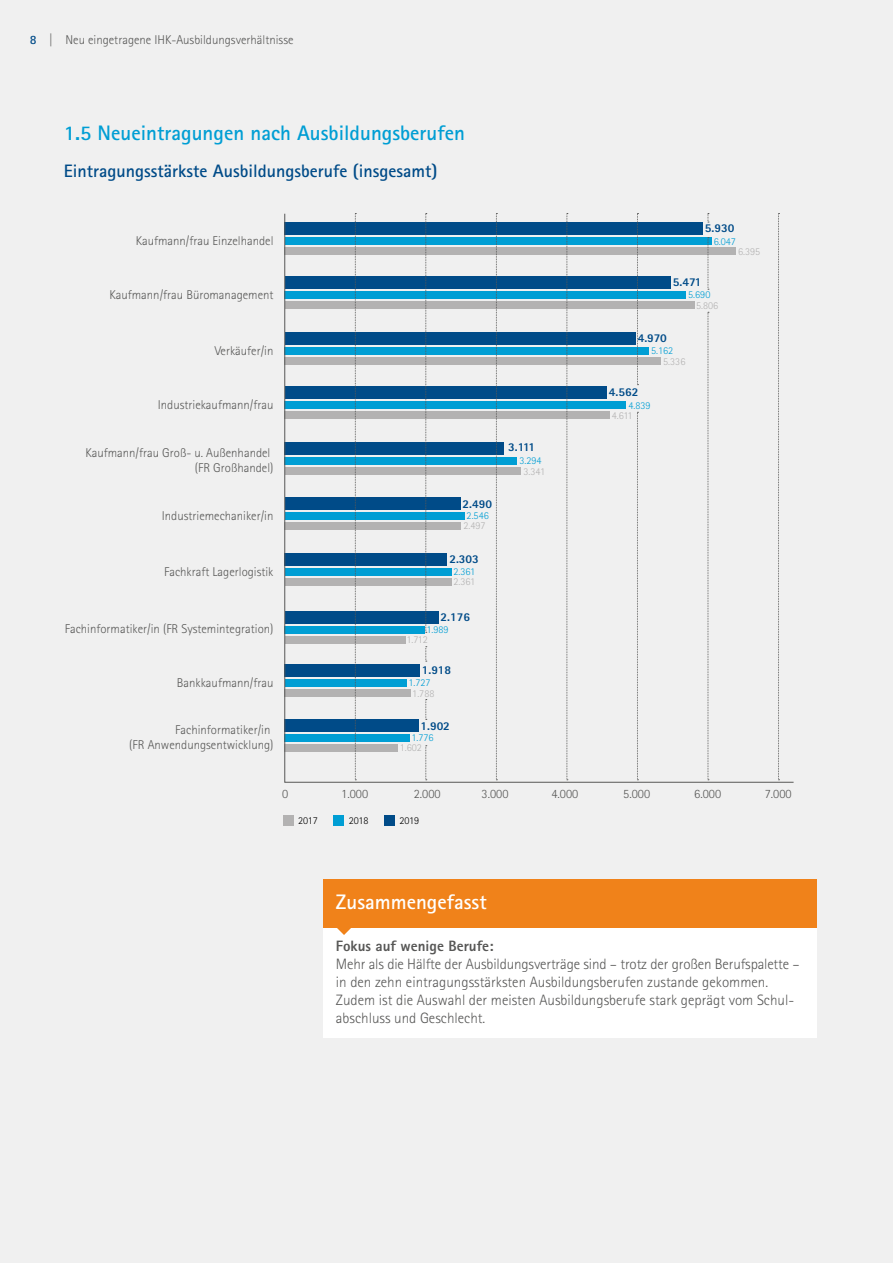
<style>
.page{position:relative;width:893px;height:1263px;background:#f0f0f0}
.page>*{position:absolute;margin:0;border:0;box-sizing:border-box;transform-origin:0 0}
.Subheadline_14_pt{font:700 21px "Rotis Sans Serif";color:#009ed4}
.Headline_24pt{font:700 21px "Rotis Sans Serif";color:#fff}
.Zwischenüberschrift{font:700 18px "Rotis Sans Serif";color:#004b88}
.Fließtext_10pt_-_Box{font:300 15px/18px "Rotis Sans Serif Std";color:#575756}
.Fließtext_10pt_-_Box-2{font:800 15px "Rotis Sans Serif Std";color:#575756}
.t1{font:300 12.75px/15.3px "Rotis Sans Serif";color:#575756;text-align:right}
.t2{font:300 12.75px "Rotis Sans Serif Std";color:#575756}
.t3{font:800 12px "Rotis Sans Serif";color:#004b88}
.t4{font:300 10.5px "Rotis Sans Serif";color:#009ed4}
.t5{font:300 10.5px "Rotis Sans Serif";color:#b3b2b2}
.t6{font:300 10.5px "Rotis Sans Serif";color:#000}
.s1{font-family:"Rotis Sans Serif";font-weight:700;color:#004b88}
</style>
<div class="page">
<div style="left:333px;top:815px;width:11px;height:11px;background:#009ed4"></div>
<div style="left:384px;top:815px;width:11px;height:11px;background:#004b88"></div>
<div style="left:283px;top:815px;width:11px;height:11px;background:#b3b2b2"></div>
<svg style="left:284px;top:213px;width:510px;height:570px"></svg>
<div style="left:323px;top:928px;width:493px;height:109px;background:#fff"></div>
<svg style="left:337px;top:928px;width:14px;height:7px"></svg>
<div style="left:323px;top:879px;width:493px;height:49px;background:#f0821a"></div>
<p class="t2" style="left:30px;top:32px;width:265px"><span class="s1">8</span> | Neu eingetragene IHK-Ausbildungsverhältnisse</p>
<p class="Subheadline_14_pt" style="left:64px;top:119px;width:403px">1.5 Neueintragungen nach Ausbildungsberufen</p>
<p class="Zwischenüberschrift" style="left:50px;top:160px;width:375px">Eintragungsstärkste Ausbildungsberufe (insgesamt)</p>
<p class="Zwischenüberschrift" style="left:64px;top:160px;width:375px">Eintragungsstärkste Ausbildungsberufe (insgesamt)</p>
<p class="t1" style="left:136px;top:233px;width:139px">Kaufmann/frau Einzelhandel</p>
<p class="t1" style="left:110px;top:287px;width:165px">Kaufmann/frau Büromanagement</p>
<p class="t1" style="left:215px;top:343px;width:60px">Verkäufer/in</p>
<p class="t1" style="left:158px;top:397px;width:117px">Industriekaufmann/frau</p>
<p class="t1" style="left:86px;top:445px;width:189px">Kaufmann/frau Groß- u. Außenhandel (FR Großhandel)</p>
<p class="t1" style="left:162px;top:508px;width:113px">Industriemechaniker/in</p>
<p class="t1" style="left:164px;top:564px;width:111px">Fachkraft Lagerlogistik</p>
<p class="t1" style="left:65px;top:621px;width:210px">Fachinformatiker/in (FR Systemintegration)</p>
<p class="t1" style="left:177px;top:675px;width:98px">Bankkaufmann/frau</p>
<p class="t1" style="left:129px;top:722px;width:146px">Fachinformatiker/in<br>(FR Anwendungsentwicklung)</p>
<p class="t3" style="left:463px;top:496px;width:31px">2.490</p>
<p class="t4" style="left:467px;top:510px;width:24px">2.546</p>
<p class="t5" style="left:463px;top:520px;width:24px">2.497</p>
<p class="t3" style="left:449px;top:552px;width:31px">2.303</p>
<p class="t4" style="left:454px;top:566px;width:23px">2.361</p>
<p class="t5" style="left:454px;top:576px;width:23px">2.361</p>
<p class="t3" style="left:440px;top:610px;width:31px">2.176</p>
<p class="t4" style="left:426px;top:624px;width:24px">1.989</p>
<p class="t5" style="left:407px;top:633px;width:23px">1.712</p>
<p class="t3" style="left:422px;top:663px;width:31px">1.918</p>
<p class="t4" style="left:409px;top:676px;width:24px">1.727</p>
<p class="t5" style="left:412px;top:687px;width:24px">1.788</p>
<p class="t3" style="left:421px;top:718px;width:31px">1.902</p>
<p class="t4" style="left:412px;top:731px;width:24px">1.776</p>
<p class="t5" style="left:400px;top:742px;width:23px">1.602</p>
<p class="t3" style="left:508px;top:440px;width:28px">3.111</p>
<p class="t4" style="left:519px;top:454px;width:24px">3.294</p>
<p class="t5" style="left:523px;top:465px;width:23px">3.341</p>
<p class="t3" style="left:705px;top:221px;width:31px">5.930</p>
<p class="t4" style="left:714px;top:235px;width:24px">6.047</p>
<p class="t3" style="left:673px;top:275px;width:30px">5.471</p>
<p class="t4" style="left:688px;top:289px;width:24px">5.690</p>
<p class="t3" style="left:638px;top:331px;width:31px">4.970</p>
<p class="t4" style="left:651px;top:344px;width:24px">5.162</p>
<p class="t3" style="left:609px;top:384px;width:31px">4.562</p>
<p class="t4" style="left:628px;top:399px;width:24px">4.839</p>
<p class="t5" style="left:612px;top:409px;width:22px">4.611</p>
<p class="t5" style="left:663px;top:355px;width:24px">5.336</p>
<p class="t5" style="left:696px;top:299px;width:24px">5.806</p>
<p class="t5" style="left:738px;top:245px;width:24px">6.395</p>
<p class="t1" style="left:282px;top:786px;width:8px">0</p>
<p class="t1" style="left:341px;top:786px;width:28px">1.000</p>
<p class="t1" style="left:414px;top:786px;width:28px">2.000</p>
<p class="t1" style="left:482px;top:786px;width:28px">3.000</p>
<p class="t1" style="left:551px;top:786px;width:28px">4.000</p>
<p class="t1" style="left:623px;top:786px;width:28px">5.000</p>
<p class="t1" style="left:694px;top:786px;width:28px">6.000</p>
<p class="t1" style="left:765px;top:786px;width:28px">7.000</p>
<p class="t6" style="left:298px;top:815px;width:21px">2017</p>
<p class="t6" style="left:349px;top:815px;width:21px">2018</p>
<p class="t6" style="left:399px;top:815px;width:21px">2019</p>
<p class="Headline_24pt" style="left:336px;top:888px;width:152px">Zusammengefasst</p>
<p class="Fließtext_10pt_-_Box-2" style="left:336px;top:937px;width:159px">Fokus auf wenige Berufe:</p>
<p class="Fließtext_10pt_-_Box" style="left:336px;top:955px;width:465px">Mehr als die Hälfte der Ausbildungsverträge sind – trotz der großen Berufspalette – in den zehn eintragungsstärksten Ausbildungsberufen zustande gekommen.</p>
<p class="Fließtext_10pt_-_Box" style="left:336px;top:991px;width:460px">Zudem ist die Auswahl der meisten Ausbildungsberufe stark geprägt vom Schul&shy;abschluss und Geschlecht.</p>
</div>
